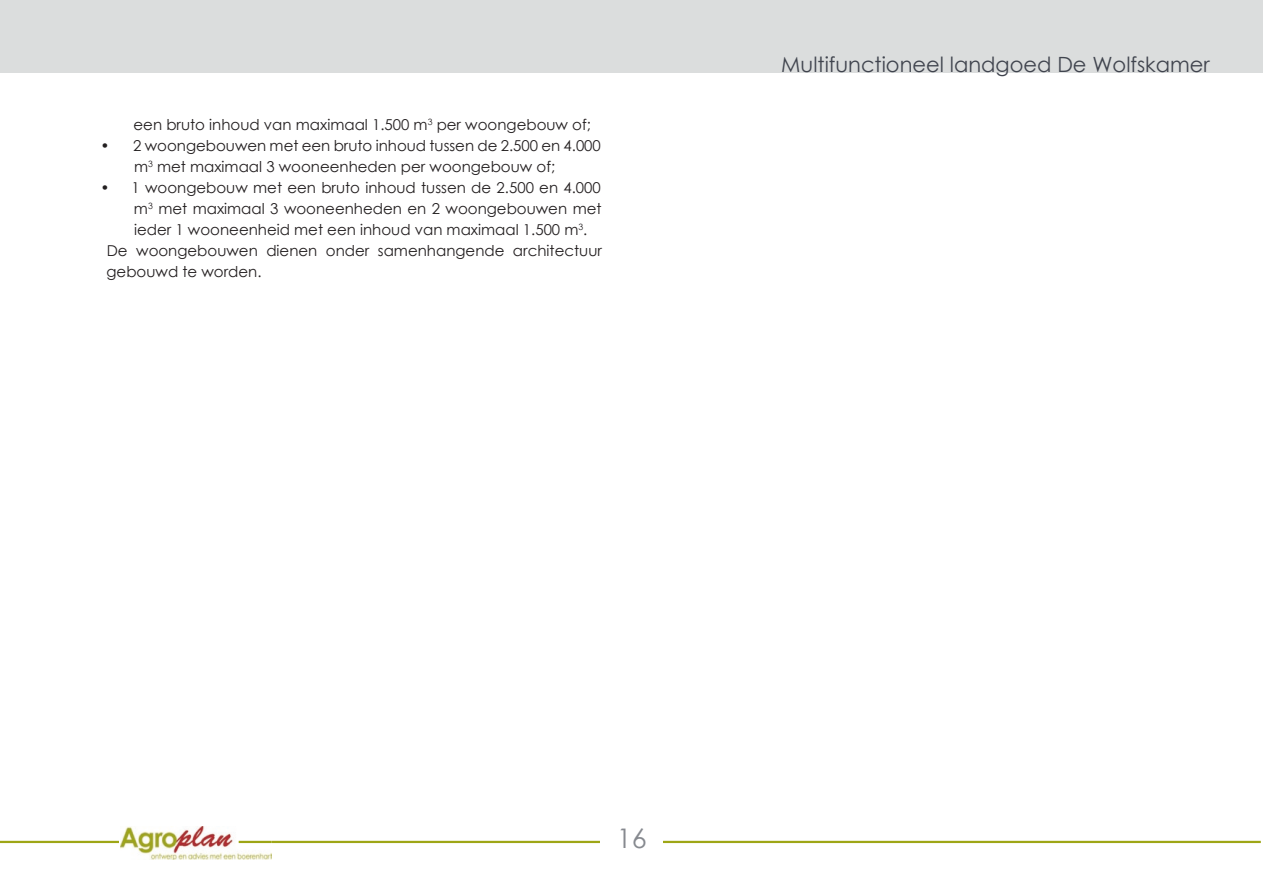
<style>
.page{position:relative;width:1263px;height:893px;background:#fff}
.page>*{position:absolute;margin:0;border:0;box-sizing:border-box;transform-origin:0 0}
.t1{font:27px "Century Gothic";color:#86898f}
.t2{font:21px "Century Gothic";color:#40444e}
.t3{font:15px/21px "Century Gothic";color:#231f20}
</style>
<div class="page">
<hr style="left:0;top:841px;width:1261px;height:2px;background:#9ea616">
<div style="left:600px;top:828px;width:63px;height:30px;background:#fff"></div>
<img style="left:121px;top:826px;width:150px;height:33px">
<hr style="left:239px;top:841px;width:33px;height:2px;background:#9da515">
<div style="left:0;top:0;width:1263px;height:72px;background:#dbdddd"></div>
<p class="t3" style="left:134px;top:114px;width:459px">een bruto inhoud van maximaal 1.500 m<sup>3</sup> per woongebouw of;</p>
<p class="t3" style="left:134px;top:135px;width:468px;text-indent:-33px">• 2 woongebouwen met een bruto inhoud tussen de 2.500 en 4.000 m<sup>3</sup> met maximaal 3 wooneenheden per woongebouw of;</p>
<p class="t3" style="left:101px;top:177px;width:502px">• 1 woongebouw met een bruto inhoud tussen de 2.500 en 4.000</p>
<p class="t3" style="left:134px;top:198px;width:469px">m<sup>3</sup> met maximaal 3 wooneenheden en 2 woongebouwen met</p>
<p class="t3" style="left:134px;top:219px;width:455px">ieder 1 wooneenheid met een inhoud van maximaal 1.500 m<sup>3</sup>.</p>
<p class="t3" style="left:107px;top:240px;width:497px">De woongebouwen dienen onder samenhangende architectuur</p>
<p class="t3" style="left:107px;top:261px;width:157px">gebouwd te worden.</p>
<h2 class="t2" style="left:781px;top:50px;width:430px">Multifunctioneel landgoed De Wolfskamer</h2>
<h1 class="t1" style="left:617px;top:819px;width:31px">16</h1>
</div>
